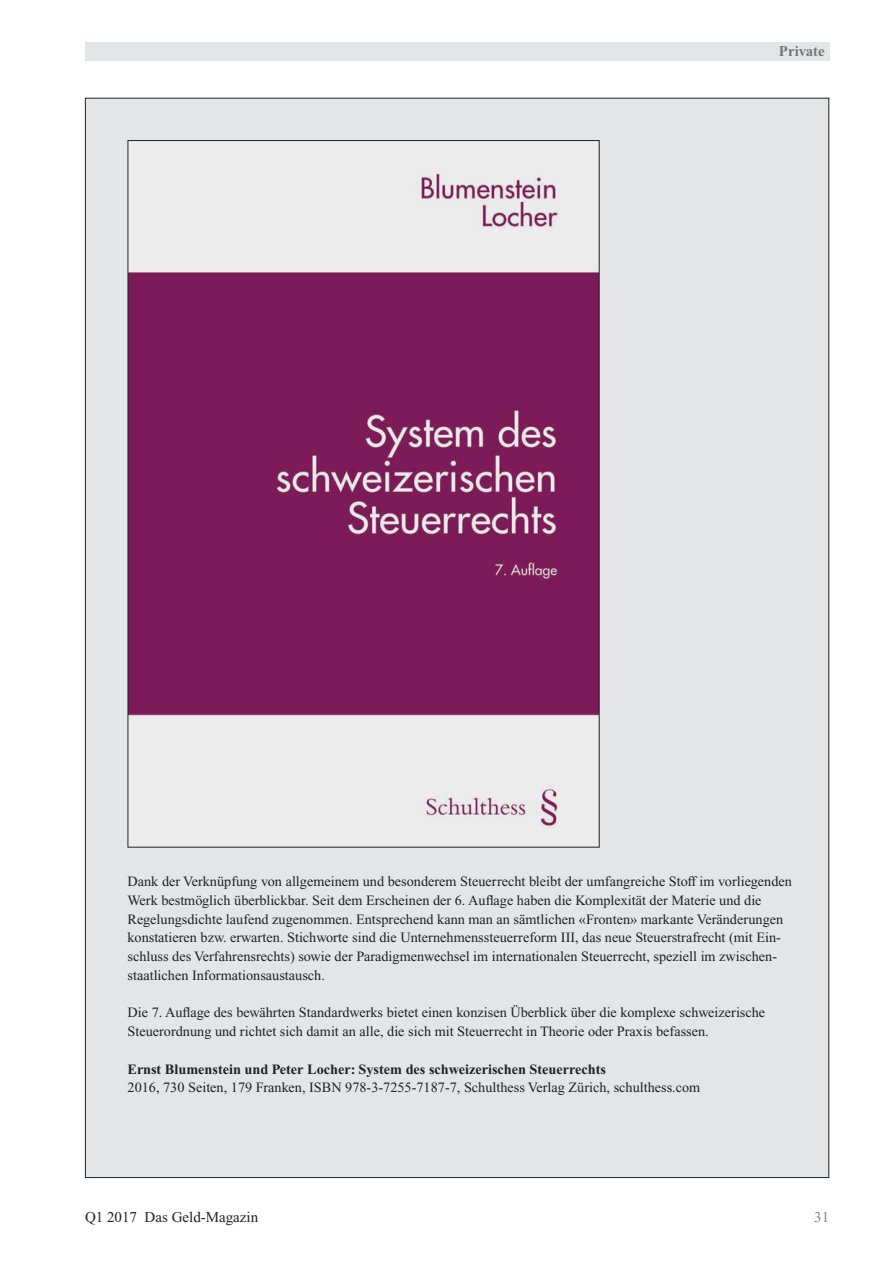
<style>
.page{position:relative;width:893px;height:1263px;background:#fff}
.page>*{position:absolute;margin:0;border:0;box-sizing:border-box;transform-origin:0 0}
.t1{font:15px "Times New Roman PS Std";color:#232122}
.t2{font:700 15px "Times New Roman PS Std";color:#74777a}
.t3{font:15px "Times New Roman PS Std";color:#7f8285}
.t4{font:14.25px/18.8px "Times New Roman PS Std";color:#232122}
.t5{font:700 14.25px "Times New Roman PS Std";color:#232122}
</style>
<div class="page">
<div style="left:85px;top:43px;width:744px;height:18px;background:#e3e5e6"></div>
<div style="left:86px;top:99px;width:742px;height:1078px;background:#e3e5e6"></div>
<img style="left:130px;top:173px;width:468px;height:658px">
<p class="t2" style="left:779px;top:46px;width:48px">Private</p>
<p class="t4" style="left:128px;top:873px;width:666px">Dank der Verknüpfung von allgemeinem und besonderem Steuerrecht bleibt der umfangreiche Stoff im vorliegenden Werk bestmöglich überblickbar. Seit dem Erscheinen der 6. Auflage haben die Komplexität der Materie und die Regelungsdichte laufend zugenommen. Entsprechend kann man an sämtlichen «Fronten» markante Veränderungen konstatieren bzw. erwarten. Stichworte sind die Unternehmenssteuerreform III, das neue Steuerstrafrecht (mit Ein&shy;schluss des Verfahrensrechts) sowie der Paradigmenwechsel im internationalen Steuerrecht, speziell im zwischen&shy;staatlichen Informationsaustausch.</p>
<p class="t4" style="left:128px;top:1004px;width:639px">Die 7. Auflage des bewährten Standardwerks bietet einen konzisen Überblick über die komplexe schweizerische<br>Steuerordnung und richtet sich damit an alle, die sich mit Steuerrecht in Theorie oder Praxis befassen.</p>
<p class="t5" style="left:128px;top:1064px;width:480px">Ernst Blumenstein und Peter Locher: System des schweizerischen Steuerrechts</p>
<p class="t4" style="left:128px;top:1079px;width:574px">2016, 730 Seiten, 179 Franken, ISBN 978-3-7255-7187-7, Schulthess Verlag Zürich, schulthess.com</p>
<p class="t1" style="left:85px;top:1212px;width:175px">Q1 2017 Das Geld-Magazin</p>
<p class="t3" style="left:814px;top:1212px;width:16px">31</p>
</div>
